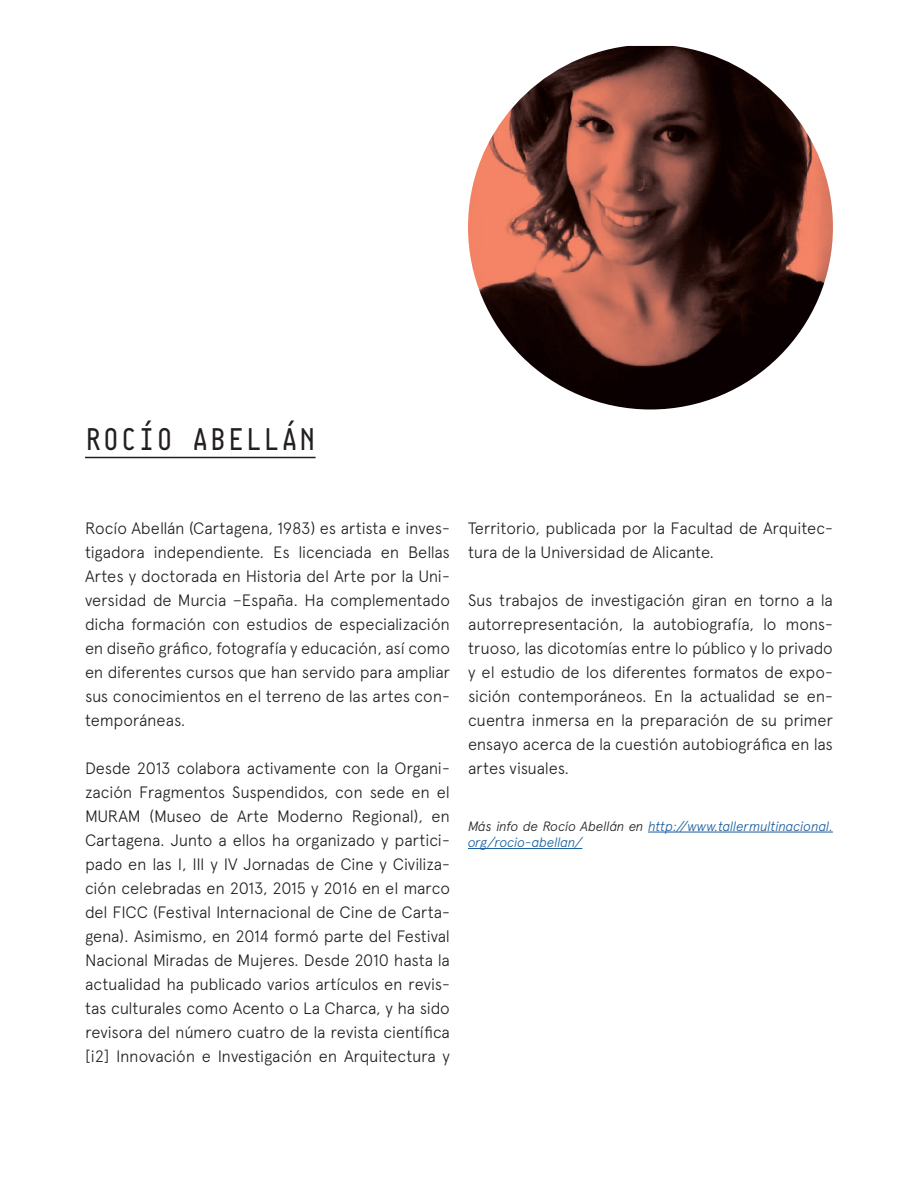
<style>
.page{position:relative;width:918px;height:1188px;background:#fff}
.page>*{position:absolute;margin:0;border:0;box-sizing:border-box;transform-origin:0 0}
.subtítulos{font:30px "Pragma";letter-spacing:.05em;color:#231f20}
.t1{font:300 16.5px/24px "Apercu";letter-spacing:-.015em;color:#231f20;text-align:justify}
.t2{font:italic 300 13.5px/16.5px "Apercu";letter-spacing:-.02em;color:#175d9e}
.s1{color:#231f20}
</style>
<div class="page">
<img style="left:468px;top:46px;width:365px;height:364px">
<hr style="left:85px;top:457px;width:231px;height:1px;background:#231f20">
<hr style="left:648px;top:832px;width:185px;height:1px;background:#175d9e">
<hr style="left:468px;top:848px;width:114px;height:1px;background:#175d9e">
<p class="subtítulos" style="left:85px;top:419px;width:232px">ROCÍO ABELLÁN</p>
<p class="t1" style="left:85px;top:516px;width:366px">Rocío Abellán (Cartagena, 1983) es artista e inves&shy;tigadora independiente. Es licenciada en Bellas Artes y doctorada en Historia del Arte por la Uni&shy;versidad de Murcia –España. Ha complementado dicha formación con estudios de especialización en diseño gráfico, fotografía y educación, así como en diferentes cursos que han servido para ampliar sus conocimientos en el terreno de las artes con&shy;temporáneas.</p>
<p class="t1" style="left:85px;top:756px;width:366px">Desde 2013 colabora activamente con la Organi&shy;zación Fragmentos Suspendidos, con sede en el MURAM (Museo de Arte Moderno Regional), en Cartagena. Junto a ellos ha organizado y partici&shy;pado en las I, III y IV Jornadas de Cine y Civiliza&shy;ción celebradas en 2013, 2015 y 2016 en el marco del FICC (Festival Internacional de Cine de Carta&shy;gena). Asimismo, en 2014 formó parte del Festival Nacional Miradas de Mujeres. Desde 2010 hasta la actualidad ha publicado varios artículos en revis&shy;tas culturales como Acento o La Charca, y ha sido revisora del número cuatro de la revista científica [i2] Innovación e Investigación en Arquitectura y</p>
<p class="t1" style="left:468px;top:516px;width:366px">Territorio, publicada por la Facultad de Arquitec&shy;tura de la Universidad de Alicante.</p>
<p class="t1" style="left:468px;top:588px;width:366px">Sus trabajos de investigación giran en torno a la autorrepresentación, la autobiografía, lo mons&shy;truoso, las dicotomías entre lo público y lo privado y el estudio de los diferentes formatos de expo&shy;sición contemporáneos. En la actualidad se en&shy;cuentra inmersa en la preparación de su primer ensayo acerca de la cuestión autobiográfica en las artes visuales.</p>
<p class="t2" style="left:468px;top:818px;width:366px"><span class="s1">Más info de Rocío Abellán en</span> http://www.tallermultinacional. org/rocio-abellan/</p>
</div>
